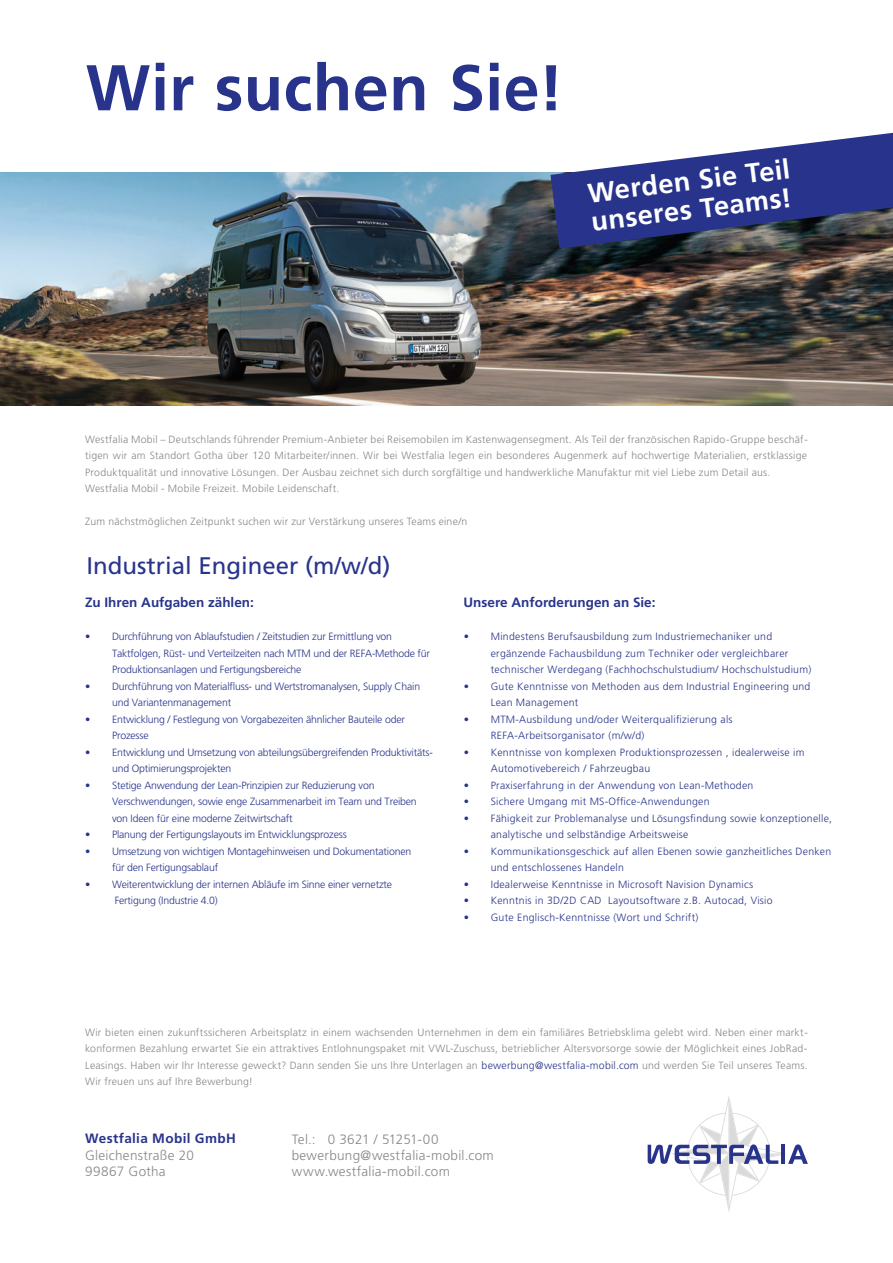
<style>
.page{position:relative;width:893px;height:1263px;background:#fff}
.page>*{position:absolute;margin:0;border:0;box-sizing:border-box;transform-origin:0 0}
.t1{font:700 64.5px "Frutiger LT Std";letter-spacing:.01em;color:#28348b}
.t2{font:700 27.15px/28.7px "Frutiger LT Std";color:#fff}
.t3{font:24px "Frutiger LT Std";color:#28348b}
.t4{font:300 13.5px/16.2px "Frutiger LT Std";letter-spacing:.02em;color:#878787}
.t5{font:700 13.5px "Frutiger LT Std";color:#28348b}
.t6{font:700 13.5px "Frutiger LT Std";letter-spacing:.03em;color:#28348b}
.t7{font:300 10.5px/16.5px "Frutiger LT Std";letter-spacing:.02em;color:#878787}
.t8{font:300 10.5px/16.5px "Frutiger LT Std";letter-spacing:.025em;color:#28348b}
.t9{font:300 10.5px/16.5px "Frutiger LT Std";letter-spacing:-.015em;color:#28348b}
.s1{color:#28348b}
</style>
<div class="page">
<img style="left:0;top:173px;width:893px;height:233px">
<svg style="left:648px;top:1096px;width:160px;height:116px"></svg>
<svg style="left:550px;top:133px;width:343px;height:115px"></svg>
<h1 class="t1" style="left:86px;top:50px;width:479px">Wir suchen Sie!</h1>
<h2 class="t2" style="left:586px;top:179px;width:205px;rotate:-7deg">Werden Sie Teil unseres Teams!</h2>
<p class="t7" style="left:85px;top:431px;width:724px">Westfalia Mobil – Deutschlands führender Premium-Anbieter bei Reisemobilen im Kastenwagensegment. Als Teil der französischen Rapido-Gruppe beschäf&shy;tigen wir am Standort Gotha über 120 Mitarbeiter/innen. Wir bei Westfalia legen ein besonderes Augenmerk auf hochwertige Materialien, erstklassige Produktqualität und innovative Lösungen. Der Ausbau zeichnet sich durch sorgfältige und handwerkliche Manufaktur mit viel Liebe zum Detail aus.<br>Westfalia Mobil - Mobile Freizeit. Mobile Leidenschaft.</p>
<p class="t7" style="left:85px;top:513px;width:384px">Zum nächstmöglichen Zeitpunkt suchen wir zur Verstärkung unseres Teams eine/n</p>
<h3 class="t3" style="left:86px;top:552px;width:306px">Industrial Engineer (m/w/d)</h3>
<p class="t5" style="left:85px;top:595px;width:170px">Zu Ihren Aufgaben zählen:</p>
<p class="t9" style="left:112px;top:629px;width:320px;text-indent:-27px">• Durchführung von Ablaufstudien / Zeitstudien zur Ermittlung von<br>Taktfolgen, Rüst- und Verteilzeiten nach MTM und der REFA-Methode für<br>Produktionsanlagen und Fertigungsbereiche</p>
<p class="t9" style="left:112px;top:678px;width:310px;text-indent:-27px">• Durchführung von Materialfluss- und Wertstromanalysen, Supply Chain und Variantenmanagement</p>
<p class="t9" style="left:112px;top:711px;width:294px;text-indent:-27px">• Entwicklung / Festlegung von Vorgabezeiten ähnlicher Bauteile oder<br>Prozesse</p>
<p class="t9" style="left:112px;top:744px;width:322px;text-indent:-27px">• Entwicklung und Umsetzung von abteilungsübergreifenden Produktivitäts&shy;und Optimierungsprojekten</p>
<p class="t9" style="left:112px;top:777px;width:306px;text-indent:-27px">• Stetige Anwendung der Lean-Prinzipien zur Reduzierung von<br>Verschwendungen, sowie enge Zusammenarbeit im Team und Treiben von Ideen für eine moderne Zeitwirtschaft</p>
<p class="t9" style="left:85px;top:827px;width:263px">• Planung der Fertigungslayouts im Entwicklungsprozess</p>
<p class="t9" style="left:112px;top:843px;width:301px;text-indent:-27px">• Umsetzung von wichtigen Montagehinweisen und Dokumentationen für den Fertigungsablauf</p>
<p class="t9" style="left:115px;top:876px;width:279px;text-indent:-30px">• Weiterentwicklung der internen Abläufe im Sinne einer vernetzte<br>Fertigung (Industrie 4.0)</p>
<p class="t5" style="left:463px;top:594px;width:194px">Unsere Anforderungen an Sie:</p>
<p class="t8" style="left:491px;top:628px;width:322px;text-indent:-27px">• Mindestens Berufsausbildung zum Industriemechaniker und ergänzende Fachausbildung zum Techniker oder vergleichbarer technischer Werdegang (Fachhochschulstudium/ Hochschulstudium)</p>
<p class="t8" style="left:491px;top:678px;width:321px;text-indent:-27px">• Gute Kenntnisse von Methoden aus dem Industrial Engineering und<br>Lean Management</p>
<p class="t8" style="left:491px;top:711px;width:243px;text-indent:-27px">• MTM-Ausbildung und/oder Weiterqualifizierung als<br>REFA-Arbeitsorganisator (m/w/d)</p>
<p class="t8" style="left:491px;top:744px;width:315px;text-indent:-27px">• Kenntnisse von komplexen Produktionsprozessen , idealerweise im<br>Automotivebereich / Fahrzeugbau</p>
<p class="t8" style="left:464px;top:777px;width:291px">• Praxiserfahrung in der Anwendung von Lean-Methoden</p>
<p class="t8" style="left:464px;top:793px;width:247px">• Sichere Umgang mit MS-Office-Anwendungen</p>
<p class="t8" style="left:491px;top:810px;width:343px;text-indent:-27px">• Fähigkeit zur Problemanalyse und Lösungsfindung sowie konzeptionelle, analytische und selbständige Arbeitsweise</p>
<p class="t8" style="left:491px;top:843px;width:342px;text-indent:-27px">• Kommunikationsgeschick auf allen Ebenen sowie ganzheitliches Denken und entschlossenes Handeln</p>
<p class="t8" style="left:464px;top:876px;width:291px">• Idealerweise Kenntnisse in Microsoft Navision Dynamics</p>
<p class="t8" style="left:464px;top:892px;width:310px">• Kenntnis in 3D/2D CAD Layoutsoftware z.B. Autocad, Visio</p>
<p class="t8" style="left:464px;top:909px;width:236px">• Gute Englisch-Kenntnisse (Wort und Schrift)</p>
<p class="t7" style="left:85px;top:1024px;width:724px;text-align:justify">Wir bieten einen zukunftssicheren Arbeitsplatz in einem wachsenden Unternehmen in dem ein familiäres Betriebsklima gelebt wird. Neben einer markt&shy;konformen Bezahlung erwartet Sie ein attraktives Entlohnungspaket mit VWL-Zuschuss, betrieblicher Altersvorsorge sowie der Möglichkeit eines JobRad-Leasings. Haben wir Ihr Interesse geweckt? Dann senden Sie uns Ihre Unterlagen an <span class="s1">bewerbung@westfalia-mobil.com</span> und werden Sie Teil unseres Teams.<br>Wir freuen uns auf Ihre Bewerbung!</p>
<p class="t6" style="left:85px;top:1131px;width:152px">Westfalia Mobil GmbH</p>
<p class="t4" style="left:85px;top:1147px;width:110px">Gleichenstraße 20<br>99867 Gotha</p>
<p class="t4" style="left:292px;top:1131px;width:204px">Tel.: 0 3621 / 51251-00 bewerbung@westfalia-mobil.com www.westfalia-mobil.com</p>
</div>
